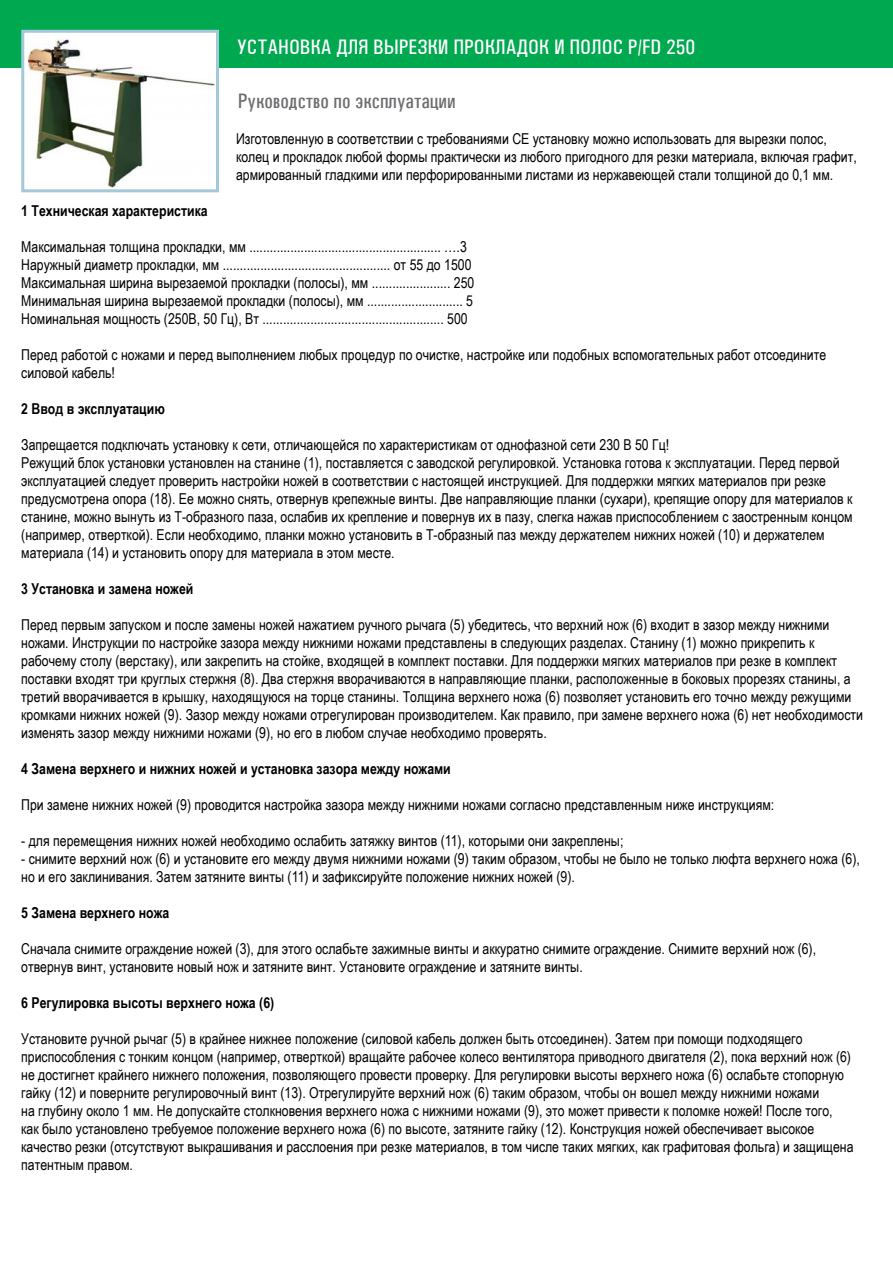
<style>
.page{position:relative;width:893px;height:1263px;background:#fff}
.page>*{position:absolute;margin:0;border:0;box-sizing:border-box;transform-origin:0 0}
.t1{font:500 21px "Univers Condensed";color:#fff}
.t2{font:500 21px "Univers Condensed";color:#6d6e71}
.t3{font:15px/18px "Arial Narrow";color:#000}
.t4{font:700 15px "Arial Narrow";color:#000}
</style>
<div class="page">
<div style="left:0;top:0;width:893px;height:68px;background:#00a850"></div>
<img style="left:25px;top:34px;width:190px;height:154px">
<div style="left:21px;top:30px;width:198px;height:162px;border:3px solid #a3c8d8"></div>
<h1 class="t1" style="left:237px;top:35px;width:459px">УСТАНОВКА ДЛЯ ВЫРЕЗКИ ПРОКЛАДОК И ПОЛОС P/FD 250</h1>
<h1 class="t2" style="left:238px;top:89px;width:219px">Руководство по эксплуатации</h1>
<p class="t3" style="left:236px;top:129px;width:622px">Изготовленную в соответствии с требованиями CE установку можно использовать для вырезки полос, колец и прокладок любой формы практически из любого пригодного для резки материала, включая графит, армированный гладкими или перфорированными листами из нержавеющей стали толщиной до 0,1 мм.</p>
<p class="t4" style="left:21px;top:199px;width:188px">1 Техническая характеристика</p>
<p class="t3" style="left:21px;top:237px;width:455px">Максимальная толщина прокладки, мм ........................................................ ….3<br>Наружный диаметр прокладки, мм ................................................. от 55 до 1500<br>Максимальная ширина вырезаемой прокладки (полосы), мм ....................... 250<br>Минимальная ширина вырезаемой прокладки (полосы), мм ............................ 5<br>Номинальная мощность (250В, 50 Гц), Вт ..................................................... 500</p>
<p class="t3" style="left:21px;top:345px;width:806px">Перед работой с ножами и перед выполнением любых процедур по очистке, настройке или подобных вспомогательных работ отсоедините силовой кабель!</p>
<p class="t4" style="left:21px;top:397px;width:145px">2 Ввод в эксплуатацию</p>
<p class="t3" style="left:21px;top:435px;width:833px">Запрещается подключать установку к сети, отличающейся по характеристикам от однофазной сети 230 В 50 Гц!<br>Режущий блок установки установлен на станине (1), поставляется с заводской регулировкой. Установка готова к эксплуатации. Перед первой эксплуатацией следует проверить настройки ножей в соответствии с настоящей инструкцией. Для поддержки мягких материалов при резке предусмотрена опора (18). Ее можно снять, отвернув крепежные винты. Две направляющие планки (сухари), крепящие опору для материалов к станине, можно вынуть из Т-образного паза, ослабив их крепление и повернув их в пазу, слегка нажав приспособлением с заостренным концом (например, отверткой). Если необходимо, планки можно установить в Т-образный паз между держателем нижних ножей (10) и держателем материала (14) и установить опору для материала в этом месте.</p>
<p class="t4" style="left:21px;top:577px;width:174px">3 Установка и замена ножей</p>
<p class="t3" style="left:21px;top:615px;width:843px">Перед первым запуском и после замены ножей нажатием ручного рычага (5) убедитесь, что верхний нож (6) входит в зазор между нижними ножами. Инструкции по настройке зазора между нижними ножами представлены в следующих разделах. Станину (1) можно прикрепить к рабочему столу (верстаку), или закрепить на стойке, входящей в комплект поставки. Для поддержки мягких материалов при резке в комплект поставки входят три круглых стержня (8). Два стержня вворачиваются в направляющие планки, расположенные в боковых прорезях станины, а третий вворачивается в крышку, находящуюся на торце станины. Толщина верхнего ножа (6) позволяет установить его точно между режущими кромками нижних ножей (9). Зазор между ножами отрегулирован производителем. Как правило, при замене верхнего ножа (6) нет необходимости изменять зазор между нижними ножами (9), но его в любом случае необходимо проверять.</p>
<p class="t4" style="left:21px;top:757px;width:431px">4 Замена верхнего и нижних ножей и установка зазора между ножами</p>
<p class="t3" style="left:21px;top:795px;width:754px">При замене нижних ножей (9) проводится настройка зазора между нижними ножами согласно представленным ниже инструкциям:</p>
<p class="t3" style="left:21px;top:831px;width:604px">- для перемещения нижних ножей необходимо ослабить затяжку винтов (11), которыми они закреплены;</p>
<p class="t3" style="left:21px;top:849px;width:840px">- снимите верхний нож (6) и установите его между двумя нижними ножами (9) таким образом, чтобы не было не только люфта верхнего ножа (6), но и его заклинивания. Затем затяните винты (11) и зафиксируйте положение нижних ножей (9).</p>
<p class="t4" style="left:21px;top:901px;width:150px">5 Замена верхнего ножа</p>
<p class="t3" style="left:21px;top:939px;width:796px">Сначала снимите ограждение ножей (3), для этого ослабьте зажимные винты и аккуратно снимите ограждение. Снимите верхний нож (6), отвернув винт, установите новый нож и затяните винт. Установите ограждение и затяните винты.</p>
<p class="t4" style="left:21px;top:991px;width:255px">6 Регулировка высоты верхнего ножа (6)</p>
<p class="t3" style="left:21px;top:1029px;width:834px">Установите ручной рычаг (5) в крайнее нижнее положение (силовой кабель должен быть отсоединен). Затем при помощи подходящего приспособления с тонким концом (например, отверткой) вращайте рабочее колесо вентилятора приводного двигателя (2), пока верхний нож (6) не достигнет крайнего нижнего положения, позволяющего провести проверку. Для регулировки высоты верхнего ножа (6) ослабьте стопорную гайку (12) и поверните регулировочный винт (13). Отрегулируйте верхний нож (6) таким образом, чтобы он вошел между нижними ножами<br>на глубину около 1 мм. Не допускайте столкновения верхнего ножа с нижними ножами (9), это может привести к поломке ножей! После того, как было установлено требуемое положение верхнего ножа (6) по высоте, затяните гайку (12). Конструкция ножей обеспечивает высокое качество резки (отсутствуют выкрашивания и расслоения при резке материалов, в том числе таких мягких, как графитовая фольга) и защищена патентным правом.</p>
</div>
